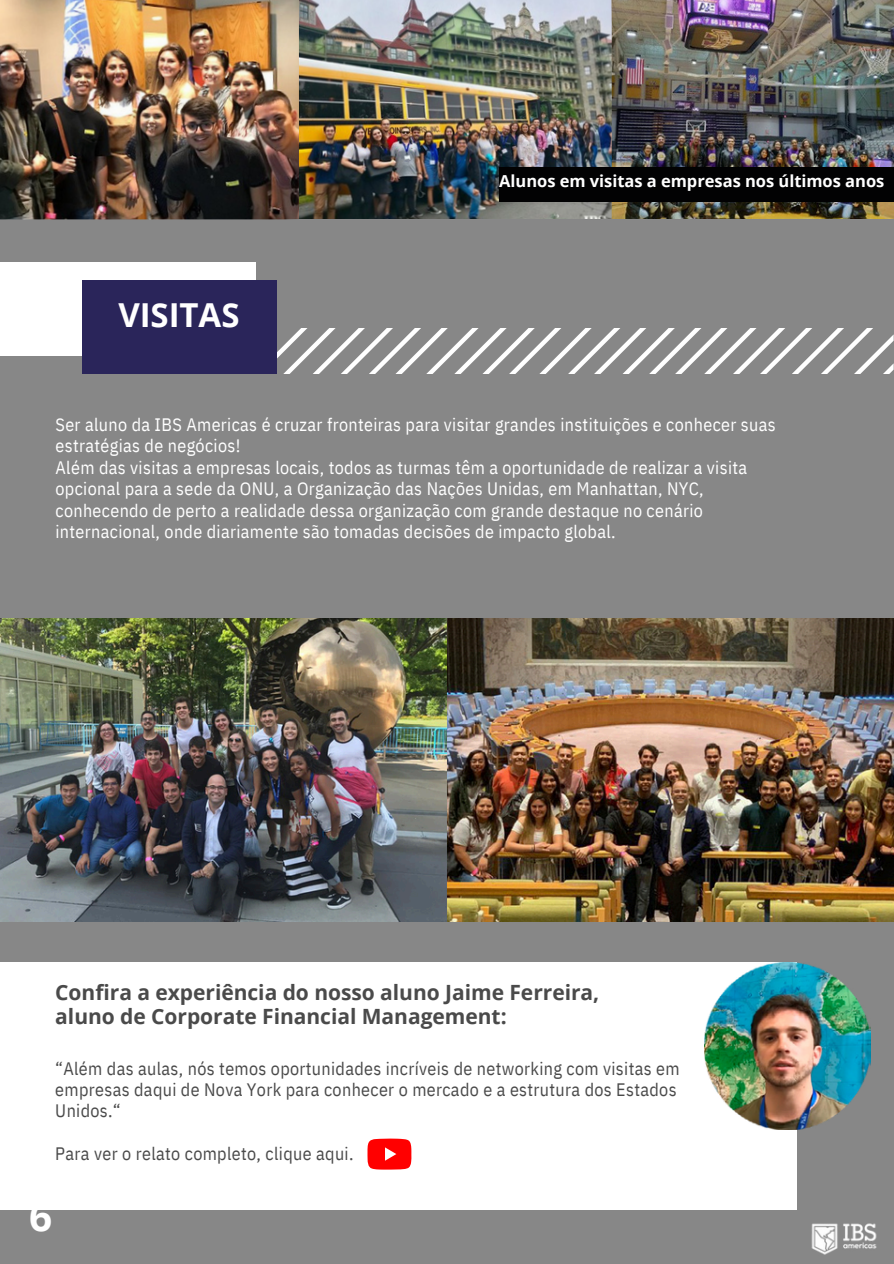
<style>
.page{position:relative;width:894px;height:1264px;background:#fff}
.page>*{position:absolute;margin:0;border:0;box-sizing:border-box;transform-origin:0 0}
.t1{font:700 40.5px "Open Sans";color:#fff}
.t2{font:700 33px "Open Sans";color:#fff}
.t3{font:700 21px/24.8px "Open Sans";color:#4a4a4a}
.t4{font:18px/21.3px "IBM Plex Sans Cond";letter-spacing:.02em;color:#fff}
.t5{font:18px/21.3px "IBM Plex Sans Cond";letter-spacing:.02em;color:#4a4a4a}
.t6{font:700 16.5px "Open Sans";color:#fff}
</style>
<div class="page">
<div style="left:0;top:0;width:893px;height:1209px;background:#878787"></div>
<div style="left:0;top:1209px;width:893px;height:54px;background:#878787"></div>
<img style="left:299px;top:0;width:594px;height:219px">
<div style="left:499px;top:167px;width:394px;height:35px;background:#020203"></div>
<div style="left:0;top:263px;width:256px;height:93px;background:#fff"></div>
<div style="left:83px;top:281px;width:193px;height:94px;background:#2a255a"></div>
<svg style="left:249px;top:262px;width:644px;height:113px"></svg>
<img style="left:0;top:619px;width:893px;height:302px">
<div style="left:0;top:962px;width:796px;height:247px;background:#fff"></div>
<svg style="left:367px;top:1138px;width:44px;height:31px"></svg>
<img style="left:0;top:0;width:299px;height:219px">
<img style="left:704px;top:962px;width:166px;height:166px">
<img style="left:811px;top:1223px;width:66px;height:32px">
<p class="t2" style="left:118px;top:291px;width:123px">VISITAS</p>
<h2 class="t6" style="left:499px;top:169px;width:386px">Alunos em visitas a empresas nos últimos anos</h2>
<p class="t4" style="left:55px;top:413px;width:721px">Ser aluno da IBS Americas é cruzar fronteiras para visitar grandes instituições e conhecer suas estratégias de negócios!<br>Além das visitas a empresas locais, todos as turmas têm a oportunidade de realizar a visita opcional para a sede da ONU, a Organização das Nações Unidas, em Manhattan, NYC, conhecendo de perto a realidade dessa organização com grande destaque no cenário internacional, onde diariamente são tomadas decisões de impacto global.</p>
<p class="t3" style="left:55px;top:979px;width:545px">Confira a experiência do nosso aluno Jaime Ferreira, aluno de Corporate Financial Management:</p>
<p class="t5" style="left:55px;top:1057px;width:625px">“Além das aulas, nós temos oportunidades incríveis de networking com visitas em empresas daqui de Nova York para conhecer o mercado e a estrutura dos Estados<br>Unidos.“</p>
<p class="t5" style="left:55px;top:1142px;width:299px">Para ver o relato completo, clique aqui.</p>
<p class="t1" style="left:29px;top:1187px;width:25px">6</p>
</div>
